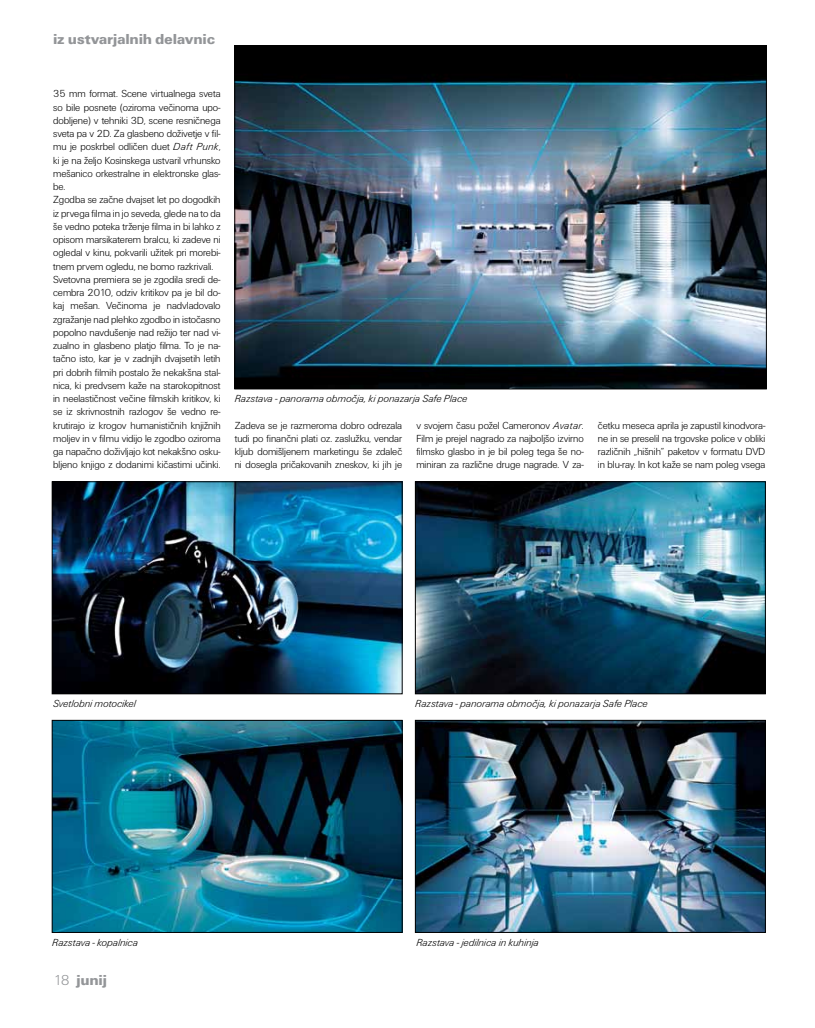
<style>
.page{position:relative;width:815px;height:1028px;background:#fff}
.page>*{position:absolute;margin:0;border:0;box-sizing:border-box;transform-origin:0 0}
.t1{font:15px "Unitus TEE Blac";letter-spacing:-.015em;color:#939598}
.t2{font:10.62px/13.2px "Unitus DEE Ligh";color:#000;text-align:justify}
.t3{font:10.62px "Unitus DEE Ligh Ital";letter-spacing:-.01em;color:#000}
.s1{font-family:"Unitus DEE Ligh Ital"}
.s2{font-family:"Unitus DEE Ligh"}
</style>
<div class="page">
<img style="left:237px;top:47px;width:527px;height:340px">
<img style="left:54px;top:722px;width:346px;height:208px">
<div style="left:52px;top:720px;width:350px;height:212px;border:1px solid #000"></div>
<img style="left:54px;top:483px;width:346px;height:209px">
<div style="left:52px;top:481px;width:350px;height:213px;border:1px solid #000"></div>
<img style="left:417px;top:722px;width:346px;height:208px">
<div style="left:415px;top:720px;width:350px;height:212px;border:1px solid #000"></div>
<img style="left:417px;top:483px;width:346px;height:209px">
<div style="left:415px;top:481px;width:350px;height:213px;border:1px solid #000"></div>
<h1 class="t1" style="left:53px;top:31px;width:164px">iz ustvarjalnih delavnic</h1>
<p class="t2" style="left:53px;top:87px;width:169px;text-align:left">35 mm format. Scene virtualnega sveta so bile posnete (oziroma večinoma upo&shy;dobljene) v tehniki 3D, scene resničnega sveta pa v 2D. Za glasbeno doživetje v fil&shy;mu je poskrbel odličen duet <span class="s1">Daft Punk</span>, ki je na željo Kosinskega ustvaril vrhunsko mešanico orkestralne in elektronske glas&shy;be.<br>Zgodba se začne dvajset let po dogodkih iz prvega filma in jo seveda, glede na to da še vedno poteka trženje filma in bi lahko z opisom marsikaterem bralcu, ki zadeve ni ogledal v kinu, pokvarili užitek pri morebi&shy;tnem prvem ogledu, ne bomo razkrivali.<br>Svetovna premiera se je zgodila sredi de&shy;cembra 2010, odziv kritikov pa je bil do&shy;kaj mešan. Večinoma je nadvladovalo zgražanje nad plehko zgodbo in istočasno popolno navdušenje nad režijo ter nad vi&shy;zualno in glasbeno platjo filma. To je na&shy;tačno isto, kar je v zadnjih dvajsetih letih pri dobrih filmih postalo že nekakšna stal&shy;nica, ki predvsem kaže na starokopitnost in neelastičnost večine filmskih kritikov, ki se iz skrivnostnih razlogov še vedno re&shy;krutirajo iz krogov humanističnih knjižnih moljev in v filmu vidijo le zgodbo oziroma ga napačno doživljajo kot nekakšno osku&shy;bljeno knjigo z dodanimi kičastimi učinki.</p>
<p class="t3" style="left:235px;top:393px;width:234px">Razstava - panorama območja, ki ponazarja Safe Place</p>
<p class="t2" style="left:235px;top:419px;width:169px">Zadeva se je razmeroma dobro odrezala tudi po finančni plati oz. zaslužku, vendar kljub domišljenem marketingu še zdaleč ni dosegla pričakovanih zneskov, ki jih je</p>
<p class="t2" style="left:416px;top:419px;width:169px">v svojem času požel Cameronov <span class="s1">Avatar</span>.<br>Film je prejel nagrado za najboljšo izvirno filmsko glasbo in je bil poleg tega še no&shy;miniran za različne druge nagrade. V za-</p>
<p class="t2" style="left:598px;top:419px;width:169px">četku meseca aprila je zapustil kinodvora&shy;ne in se preselil na trgovske police v obliki različnih „hišnih“ paketov v formatu DVD in blu-ray. In kot kaže se nam poleg vsega</p>
<p class="t3" style="left:53px;top:698px;width:84px">Svetlobni motocikel</p>
<p class="t3" style="left:415px;top:698px;width:234px">Razstava - panorama območja, ki ponazarja Safe Place</p>
<p class="t3" style="left:52px;top:936px;width:87px">Razstava - kopalnica</p>
<p class="t3" style="left:416px;top:936px;width:124px">Razstava - jedilnica in kuhinja</p>
<h1 class="t1" style="left:53px;top:972px;width:55px"><span class="s2">18</span> junij</h1>
</div>
